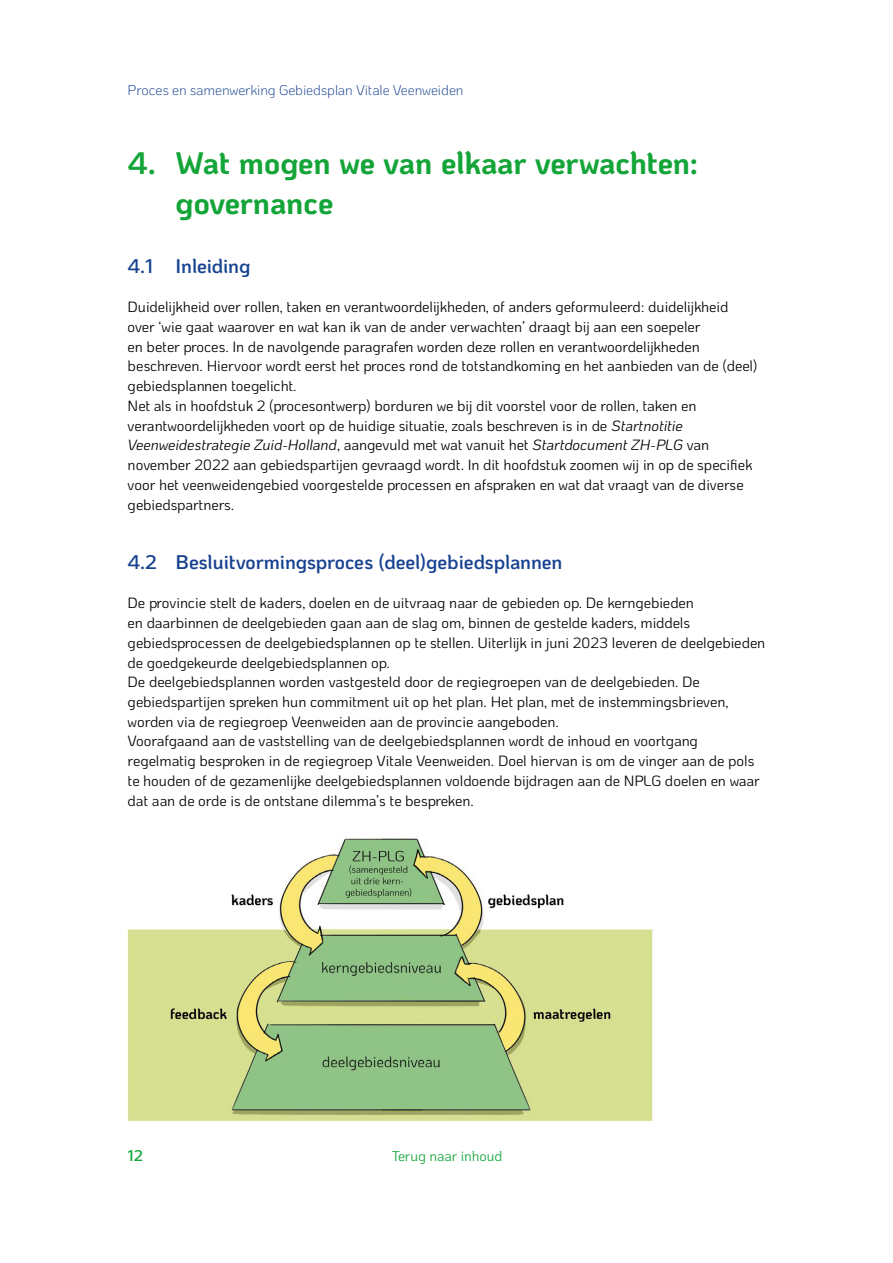
<style>
.page{position:relative;width:893px;height:1263px;background:#fff}
.page>*{position:absolute;margin:0;border:0;box-sizing:border-box;transform-origin:0 0}
.t1{font:700 31.05px/39.5px "Ko Ho";letter-spacing:-.035em;color:#13a538}
.t2{font:600 19.8px "Ko Ho";letter-spacing:-.025em;color:#174290}
.t3{font:600 15.45px "Ko Ho";color:#13a538}
.t4{font:14.85px/19.8px "Ko Ho";letter-spacing:-.015em;color:#000}
.t5{font:14.85px "Ko Ho Regular 2";letter-spacing:-.01em;color:#000}
.t6{font:300 14.1px "Ko Ho";letter-spacing:-.02em;color:#174290}
.t7{font:14.1px "Ko Ho";letter-spacing:-.01em;color:#13a538}
.s1{font-style:italic}
</style>
<div class="page">
<img style="left:128px;top:838px;width:525px;height:284px">
<p class="t6" style="left:128px;top:85px;width:337px">Proces en samenwerking Gebiedsplan Vitale Veenweiden</p>
<h1 class="t1" style="left:176px;top:146px;width:524px;text-indent:-48px">4. Wat mogen we van elkaar verwachten: governance</h1>
<h2 class="t2" style="left:128px;top:257px;width:125px">4.1 Inleiding</h2>
<p class="t4" style="left:128px;top:298px;width:631px">Duidelijkheid over rollen, taken en verantwoordelijkheden, of anders geformuleerd: duidelijkheid over ‘wie gaat waarover en wat kan ik van de ander verwachten’ draagt bij aan een soepeler<br>en beter proces. In de navolgende paragrafen worden deze rollen en verantwoordelijkheden beschreven. Hiervoor wordt eerst het proces rond de totstandkoming en het aanbieden van de (deel) gebiedsplannen toegelicht.<br>Net als in hoofdstuk 2 (procesontwerp) borduren we bij dit voorstel voor de rollen, taken en verantwoordelijkheden voort op de huidige situatie, zoals beschreven is in de <span class="s1">Startnotitie Veenweidestrategie Zuid-Holland</span>, aangevuld met wat vanuit het <span class="s1">Startdocument ZH-PLG</span> van</p>
<p class="t5" style="left:128px;top:458px;width:627px">november 2022 aan gebiedspartijen gevraagd wordt. In dit hoofdstuk zoomen wij in op de specifiek</p>
<p class="t4" style="left:128px;top:476px;width:618px">voor het veenweidengebied voorgestelde processen en afspraken en wat dat vraagt van de diverse gebiedspartners.</p>
<h2 class="t2" style="left:128px;top:553px;width:436px">4.2 Besluitvormingsproces (deel)gebiedsplannen</h2>
<p class="t4" style="left:128px;top:594px;width:639px">De provincie stelt de kaders, doelen en de uitvraag naar de gebieden op. De kerngebieden<br>en daarbinnen de deelgebieden gaan aan de slag om, binnen de gestelde kaders, middels gebiedsprocessen de deelgebiedsplannen op te stellen. Uiterlijk in juni 2023 leveren de deelgebieden de goedgekeurde deelgebiedsplannen op.<br>De deelgebiedsplannen worden vastgesteld door de regiegroepen van de deelgebieden. De gebiedspartijen spreken hun commitment uit op het plan. Het plan, met de instemmingsbrieven, worden via de regiegroep Veenweiden aan de provincie aangeboden.<br>Voorafgaand aan de vaststelling van de deelgebiedsplannen wordt de inhoud en voortgang regelmatig besproken in de regiegroep Vitale Veenweiden. Doel hiervan is om de vinger aan de pols te houden of de gezamenlijke deelgebiedsplannen voldoende bijdragen aan de NPLG doelen en waar dat aan de orde is de ontstane dilemma’s te bespreken.</p>
<p class="t3" style="left:128px;top:1148px;width:17px">12</p>
<p class="t7" style="left:392px;top:1149px;width:112px">Terug naar inhoud</p>
</div>
